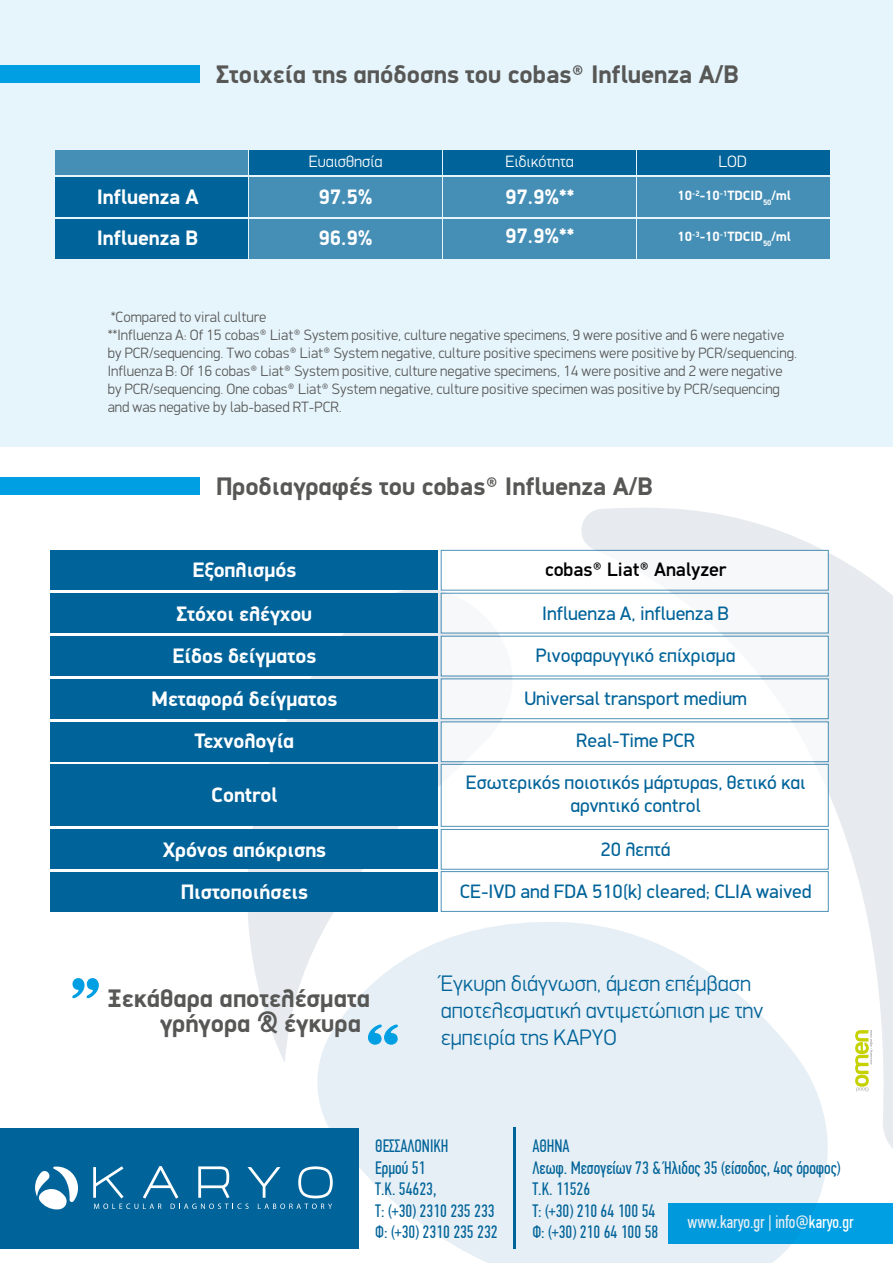
<style>
.page{position:relative;width:893px;height:1263px;background:#fff}
.page>*{position:absolute;margin:0;border:0;box-sizing:border-box;transform-origin:0 0}
.t1{font:700 25.5px/24.3px "PF Din Display";color:#575756}
.t2{font:300 22.5px/27px "PF Din Display";color:#006399}
.t3{font:700 21px/41px "PF Din Display";color:#fff}
.t4{font:19.5px/23.4px "PF Din Display";color:#006399;text-align:center}
.t5{font:500 19.5px "PF Din Display";color:#000}
.t6{font:18px/21.6px "PF Din Text Comp Pro";color:#006399}
.t7{font:18px "PF Din Text Comp Pro";color:#fff}
.t8{font:300 16.5px "PF Din Display";color:#fff}
.t9{font:300 15px/18px "PF Din Display";color:#575756}
.t10{font:700 13.5px "PF Din Display";color:#fff}
</style>
<div class="page">
<div style="left:0;top:1128px;width:358px;height:121px;background:#006399"></div>
<div style="left:668px;top:1203px;width:225px;height:40px;background:#009fe3"></div>
<svg style="left:93px;top:1166px;width:218px;height:43px"></svg>
<svg style="left:35px;top:1166px;width:43px;height:43px"></svg>
<div style="left:0;top:0;width:893px;height:446px;background:#e6f5fc"></div>
<svg style="left:574px;top:508px;width:319px;height:641px;fill:#e7ebef"></svg>
<svg style="left:311px;top:917px;width:549px;height:346px;fill:#e6eff5"></svg>
<svg style="left:247px;top:549px;width:318px;height:514px;fill:#e6eff5"></svg>
<div style="left:0;top:65px;width:200px;height:17px;background:#009fe3"></div>
<div style="left:0;top:477px;width:200px;height:17px;background:#009fe3"></div>
<div style="left:56px;top:177px;width:192px;height:40px;background:#006399"></div>
<div style="left:249px;top:177px;width:193px;height:40px;background:#458fb6"></div>
<div style="left:443px;top:177px;width:193px;height:40px;background:#458fb6"></div>
<div style="left:637px;top:177px;width:193px;height:40px;background:#458fb6"></div>
<div style="left:56px;top:151px;width:192px;height:24px;background:#458fb6"></div>
<div style="left:249px;top:151px;width:193px;height:24px;background:#006399"></div>
<div style="left:443px;top:151px;width:193px;height:24px;background:#006399"></div>
<div style="left:637px;top:151px;width:193px;height:24px;background:#006399"></div>
<div style="left:56px;top:219px;width:192px;height:40px;background:#006399"></div>
<div style="left:249px;top:219px;width:193px;height:40px;background:#458fb6"></div>
<div style="left:443px;top:219px;width:193px;height:40px;background:#458fb6"></div>
<div style="left:637px;top:219px;width:193px;height:40px;background:#458fb6"></div>
<div style="left:50px;top:550px;width:387px;height:40px;background:#006399"></div>
<div style="left:441px;top:550px;width:388px;height:40px;background:#f8f9fa"></div>
<div style="left:50px;top:593px;width:387px;height:40px;background:#006399"></div>
<div style="left:441px;top:593px;width:388px;height:40px;background:#fff"></div>
<div style="left:50px;top:636px;width:387px;height:40px;background:#006399"></div>
<div style="left:441px;top:636px;width:388px;height:40px;background:#fff"></div>
<div style="left:50px;top:679px;width:387px;height:40px;background:#006399"></div>
<div style="left:441px;top:678px;width:388px;height:41px;background:#fff"></div>
<div style="left:50px;top:722px;width:387px;height:40px;background:#006399"></div>
<div style="left:441px;top:721px;width:388px;height:41px;background:#fff"></div>
<div style="left:50px;top:764px;width:387px;height:62px;background:#006399"></div>
<div style="left:441px;top:764px;width:388px;height:63px;background:#fff"></div>
<div style="left:50px;top:829px;width:387px;height:40px;background:#006399"></div>
<div style="left:441px;top:829px;width:388px;height:41px;background:#fff"></div>
<div style="left:50px;top:871px;width:387px;height:40px;background:#006399"></div>
<div style="left:441px;top:871px;width:388px;height:41px;background:#fff"></div>
<svg style="left:368px;top:1024px;width:30px;height:21px"></svg>
<svg style="left:72px;top:978px;width:27px;height:20px"></svg>
<h1 class="t1" style="left:216px;top:62px;width:524px">Στοιχεία της απόδοσης του cobas® Influenza A/B</h1>
<p class="t8" style="left:309px;top:152px;width:75px">Ευαισθησία</p>
<p class="t8" style="left:505px;top:152px;width:70px">Ειδικότητα</p>
<p class="t8" style="left:719px;top:152px;width:30px">LOD</p>
<h3 class="t3" style="left:97px;top:176px;width:103px">Influenza A</h3>
<h3 class="t3" style="left:318px;top:176px;width:56px">97.5%<br>96.9%</h3>
<h3 class="t3" style="left:505px;top:177px;width:71px;line-height:38.7px">97.9%**<br>97.9%**</h3>
<p class="t10" style="left:678px;top:188px;width:115px">10<sup>-2</sup>-10<sup>-1</sup>TDCID<sub>50</sub>/ml</p>
<h3 class="t3" style="left:97px;top:217px;width:103px">Influenza B</h3>
<p class="t10" style="left:678px;top:229px;width:115px">10<sup>-3</sup>-10<sup>-1</sup>TDCID<sub>50</sub>/ml</p>
<p class="t9" style="left:108px;top:308px;width:691px">*Compared to viral culture<br>**Influenza A: Of 15 cobas® Liat® System positive, culture negative specimens, 9 were positive and 6 were negative by PCR/sequencing. Two cobas® Liat® System negative, culture positive specimens were positive by PCR/sequencing.<br>Influenza B: Of 16 cobas® Liat® System positive, culture negative specimens, 14 were positive and 2 were negative by PCR/sequencing. One cobas® Liat® System negative, culture positive specimen was positive by PCR/sequencing and was negative by lab-based RT-PCR.</p>
<h1 class="t1" style="left:216px;top:474px;width:438px">Προδιαγραφές του cobas® Influenza A/B</h1>
<h3 class="t3" style="left:192px;top:549px;width:106px">Εξοπλισμός</h3>
<h3 class="t5" style="left:545px;top:558px;width:183px">cobas® Liat® Αnalyzer</h3>
<h3 class="t3" style="left:176px;top:593px;width:137px">Στόχοι ελέγχου</h3>
<h3 class="t4" style="left:542px;top:601px;width:189px">Influenza A, influenza B</h3>
<h3 class="t3" style="left:172px;top:635px;width:145px">Είδος δείγματος</h3>
<h3 class="t4" style="left:536px;top:644px;width:201px">Ρινοφαρυγγικό επίχρισμα</h3>
<h3 class="t3" style="left:152px;top:678px;width:187px">Μεταφορά δείγματος</h3>
<h3 class="t4" style="left:524px;top:686px;width:224px">Universal transport medium</h3>
<h3 class="t3" style="left:194px;top:720px;width:101px">Τεχνολογία</h3>
<h3 class="t4" style="left:576px;top:729px;width:120px">Real-Time PCR</h3>
<h3 class="t3" style="left:211px;top:774px;width:68px">Control</h3>
<h3 class="t4" style="left:466px;top:770px;width:341px">Εσωτερικός ποιοτικός μάρτυρας, θετικό και αρνητικό control</h3>
<h3 class="t3" style="left:163px;top:829px;width:165px">Χρόνος απόκρισης</h3>
<h3 class="t4" style="left:601px;top:838px;width:72px">20 λεπτά</h3>
<h3 class="t3" style="left:181px;top:871px;width:129px">Πιστοποιήσεις</h3>
<h3 class="t4" style="left:460px;top:879px;width:353px">CE-IVD and FDA 510(k) cleared; CLIA waived</h3>
<h1 class="t1" style="left:160px;top:986px;width:211px;text-indent:-53px">Ξεκάθαρα αποτελέσματα γρήγορα &amp; έγκυρα</h1>
<h2 class="t2" style="left:441px;top:969px;width:324px">Έγκυρη διάγνωση, άμεση επέμβαση αποτελεσματική αντιμετώπιση με την εμπειρία της ΚΑΡΥΟ</h2>
<p class="t6" style="left:375px;top:1135px;width:124px">ΘΕΣΣΑΛΟΝΙΚΗ<br>Ερμού 51<br>Τ.Κ. 54623,<br>Τ: (+30) 2310 235 233<br>Φ: (+30) 2310 235 232</p>
<p class="t6" style="left:532px;top:1135px;width:309px">ΑΘΗΝΑ<br>Λεωφ. Μεσογείων 73 &amp; Ήλιδος 35 (είσοδος, 4ος όροφος)<br>Τ.Κ. 11526<br>Τ: (+30) 210 64 100 54<br>Φ: (+30) 210 64 100 58</p>
<p class="t7" style="left:687px;top:1212px;width:168px">www.karyo.gr | info@karyo.gr</p>
</div>
